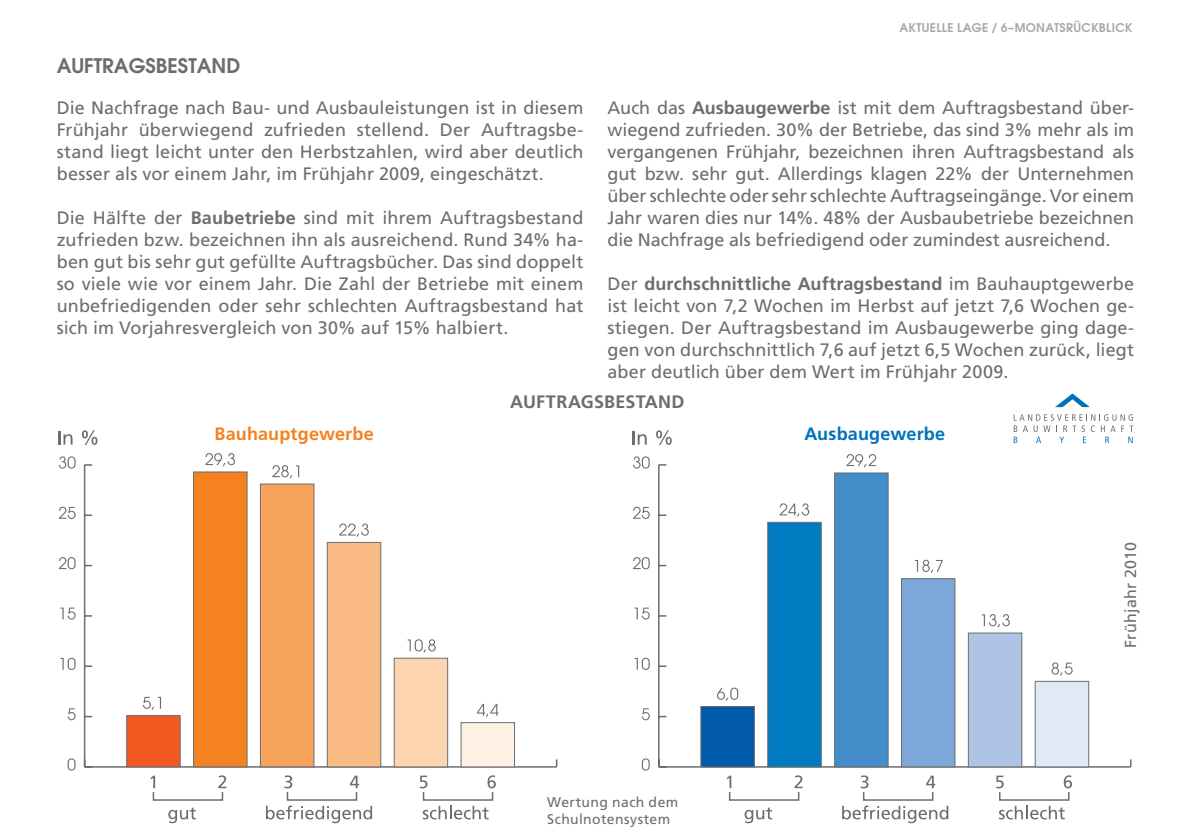
<style>
.page{position:relative;width:1191px;height:840px;background:#fff}
.page>*{position:absolute;margin:0;border:0;box-sizing:border-box;transform-origin:0 0}
.t1{font:600 20px "Avant Garde";color:#6c6d70}
.t2{font:18px/22px "Frutiger";letter-spacing:.005em;color:#6c6d70;text-align:justify}
.t3{font:700 18px "Frutiger";color:#6c6d70}
.t4{font:700 18px "Frutiger";letter-spacing:.01em;color:#f58220}
.t5{font:700 18px "Frutiger";letter-spacing:.01em;color:#0072bc}
.t6{font:16px "Frutiger";letter-spacing:.015em;color:#6c6d70}
.t7{font:14px/16.8px "Frutiger";letter-spacing:.03em;color:#6c6d70}
.t8{font:600 12px "Avant Garde";letter-spacing:.03em;color:#a8a9ad}
.s1{font-weight:700}
</style>
<div class="page">
<svg style="left:1055px;top:393px;width:35px;height:14px"></svg>
<svg style="left:1013px;top:414px;width:120px;height:29px"></svg>
<svg style="left:58px;top:431px;width:15px;height:13px"></svg>
<svg style="left:82px;top:430px;width:15px;height:15px"></svg>
<hr style="left:85px;top:765px;width:471px;height:2px;background:#6c6d70">
<svg style="left:84px;top:759px;width:8px;height:8px"></svg>
<svg style="left:85px;top:715px;width:7px;height:2px"></svg>
<svg style="left:85px;top:564px;width:7px;height:2px"></svg>
<hr style="left:84px;top:464px;width:1px;height:302px;background:#6c6d70">
<div style="left:460px;top:721px;width:55px;height:46px;background:#fef0e2;border:1px solid #6c6d70"></div>
<div style="left:394px;top:657px;width:54px;height:110px;background:#fdd5b0;border:1px solid #6c6d70"></div>
<div style="left:327px;top:541px;width:54px;height:226px;background:#fbbb85;border:1px solid #6c6d70"></div>
<div style="left:260px;top:483px;width:54px;height:284px;background:#f8a35c;border:1px solid #6c6d70"></div>
<div style="left:193px;top:471px;width:54px;height:296px;background:#f58220;border:1px solid #6c6d70"></div>
<div style="left:126px;top:714px;width:55px;height:53px;background:#f15921;border:1px solid #6c6d70"></div>
<svg style="left:477px;top:703px;width:21px;height:13px"></svg>
<svg style="left:407px;top:639px;width:29px;height:13px"></svg>
<svg style="left:339px;top:523px;width:30px;height:13px"></svg>
<svg style="left:272px;top:465px;width:27px;height:13px"></svg>
<svg style="left:205px;top:453px;width:30px;height:13px"></svg>
<svg style="left:143px;top:696px;width:18px;height:13px"></svg>
<svg style="left:68px;top:758px;width:8px;height:12px"></svg>
<svg style="left:68px;top:708px;width:8px;height:12px"></svg>
<svg style="left:60px;top:657px;width:16px;height:12px"></svg>
<svg style="left:60px;top:607px;width:16px;height:12px"></svg>
<svg style="left:59px;top:557px;width:17px;height:12px"></svg>
<svg style="left:59px;top:506px;width:17px;height:12px"></svg>
<svg style="left:59px;top:456px;width:17px;height:12px"></svg>
<svg style="left:632px;top:431px;width:14px;height:13px"></svg>
<svg style="left:656px;top:430px;width:15px;height:15px"></svg>
<hr style="left:659px;top:765px;width:471px;height:2px;background:#6c6d70">
<svg style="left:658px;top:759px;width:8px;height:8px"></svg>
<svg style="left:659px;top:715px;width:7px;height:2px"></svg>
<svg style="left:659px;top:564px;width:7px;height:2px"></svg>
<hr style="left:658px;top:464px;width:1px;height:302px;background:#6c6d70">
<div style="left:1034px;top:680px;width:55px;height:87px;background:#e1e9f6;border:1px solid #6c6d70"></div>
<div style="left:968px;top:632px;width:54px;height:135px;background:#adc4e5;border:1px solid #6c6d70"></div>
<div style="left:901px;top:578px;width:54px;height:189px;background:#7ca7d8;border:1px solid #6c6d70"></div>
<div style="left:834px;top:472px;width:54px;height:295px;background:#448dcb;border:1px solid #6c6d70"></div>
<div style="left:767px;top:521px;width:54px;height:246px;background:#007ac0;border:1px solid #6c6d70"></div>
<div style="left:700px;top:705px;width:55px;height:62px;background:#015aaa;border:1px solid #6c6d70"></div>
<svg style="left:1051px;top:662px;width:21px;height:13px"></svg>
<svg style="left:981px;top:614px;width:28px;height:13px"></svg>
<svg style="left:915px;top:559px;width:27px;height:13px"></svg>
<svg style="left:846px;top:454px;width:30px;height:13px"></svg>
<svg style="left:779px;top:503px;width:30px;height:13px"></svg>
<svg style="left:717px;top:687px;width:21px;height:13px"></svg>
<svg style="left:642px;top:758px;width:7px;height:12px"></svg>
<svg style="left:642px;top:708px;width:8px;height:12px"></svg>
<svg style="left:634px;top:657px;width:15px;height:12px"></svg>
<svg style="left:634px;top:607px;width:16px;height:12px"></svg>
<svg style="left:633px;top:557px;width:16px;height:12px"></svg>
<svg style="left:633px;top:506px;width:17px;height:12px"></svg>
<svg style="left:633px;top:456px;width:16px;height:12px"></svg>
<svg style="left:150px;top:775px;width:346px;height:47px"></svg>
<svg style="left:726px;top:775px;width:346px;height:47px"></svg>
<p class="t1" style="left:57px;top:52px;width:185px">AUFTRAGSBESTAND</p>
<p class="t2" style="left:57px;top:96px;width:528px">Die Nachfrage nach Bau- und Ausbauleistungen ist in diesem Frühjahr überwiegend zufrieden stellend. Der Auftragsbe&shy;stand liegt leicht unter den Herbstzahlen, wird aber deutlich besser als vor einem Jahr, im Frühjahr 2009, eingeschätzt.</p>
<p class="t2" style="left:57px;top:206px;width:528px">Die Hälfte der <span class="s1">Baubetriebe</span> sind mit ihrem Auftragsbestand zufrieden bzw. bezeichnen ihn als ausreichend. Rund 34% ha&shy;ben gut bis sehr gut gefüllte Auftragsbücher. Das sind doppelt so viele wie vor einem Jahr. Die Zahl der Betriebe mit einem unbefriedigenden oder sehr schlechten Auftragsbestand hat sich im Vorjahresvergleich von 30% auf 15% halbiert.</p>
<p class="t8" style="left:899px;top:20px;width:17px">AKTUELLE</p>
<p class="t8" style="left:957px;top:20px;width:16px">LAGE</p>
<p class="t8" style="left:991px;top:20px;width:63px">/ 6–MONATSRÜCK</p>
<p class="t8" style="left:1098px;top:20px;width:26px">BLICK</p>
<p class="t2" style="left:607px;top:96px;width:528px">Auch das <span class="s1">Ausbaugewerbe</span> ist mit dem Auftragsbestand über&shy;wiegend zufrieden. 30% der Betriebe, das sind 3% mehr als im vergangenen Frühjahr, bezeichnen ihren Auftragsbestand als gut bzw. sehr gut. Allerdings klagen 22% der Unternehmen über schlechte oder sehr schlechte Auftragseingänge. Vor einem Jahr waren dies nur 14%. 48% der Ausbaubetriebe bezeichnen die Nachfrage als befriedigend oder zumindest ausreichend.</p>
<p class="t2" style="left:607px;top:272px;width:528px">Der <span class="s1">durchschnittliche Auftragsbestand</span> im Bauhauptgewerbe ist leicht von 7,2 Wochen im Herbst auf jetzt 7,6 Wochen ge&shy;stiegen. Der Auftragsbestand im Ausbaugewerbe ging dage&shy;gen von durchschnittlich 7,6 auf jetzt 6,5 Wochen zurück, liegt aber deutlich über dem Wert im Frühjahr 2009.</p>
<p class="t3" style="left:510px;top:390px;width:13px">AUFTRA</p>
<p class="t3" style="left:581px;top:390px;width:26px">GSBESTAND</p>
<p class="t4" style="left:214px;top:423px;width:161px">Bauhauptgewerbe</p>
<p class="t5" style="left:804px;top:423px;width:142px">Ausbaugewerbe</p>
<p class="t7" style="left:547px;top:792px;width:132px">Wertung nach dem<br>Schulnotensystem</p>
<p class="t6" style="left:1121px;top:647px;width:107px;rotate:-90deg">Frühjahr 2010</p>
</div>
